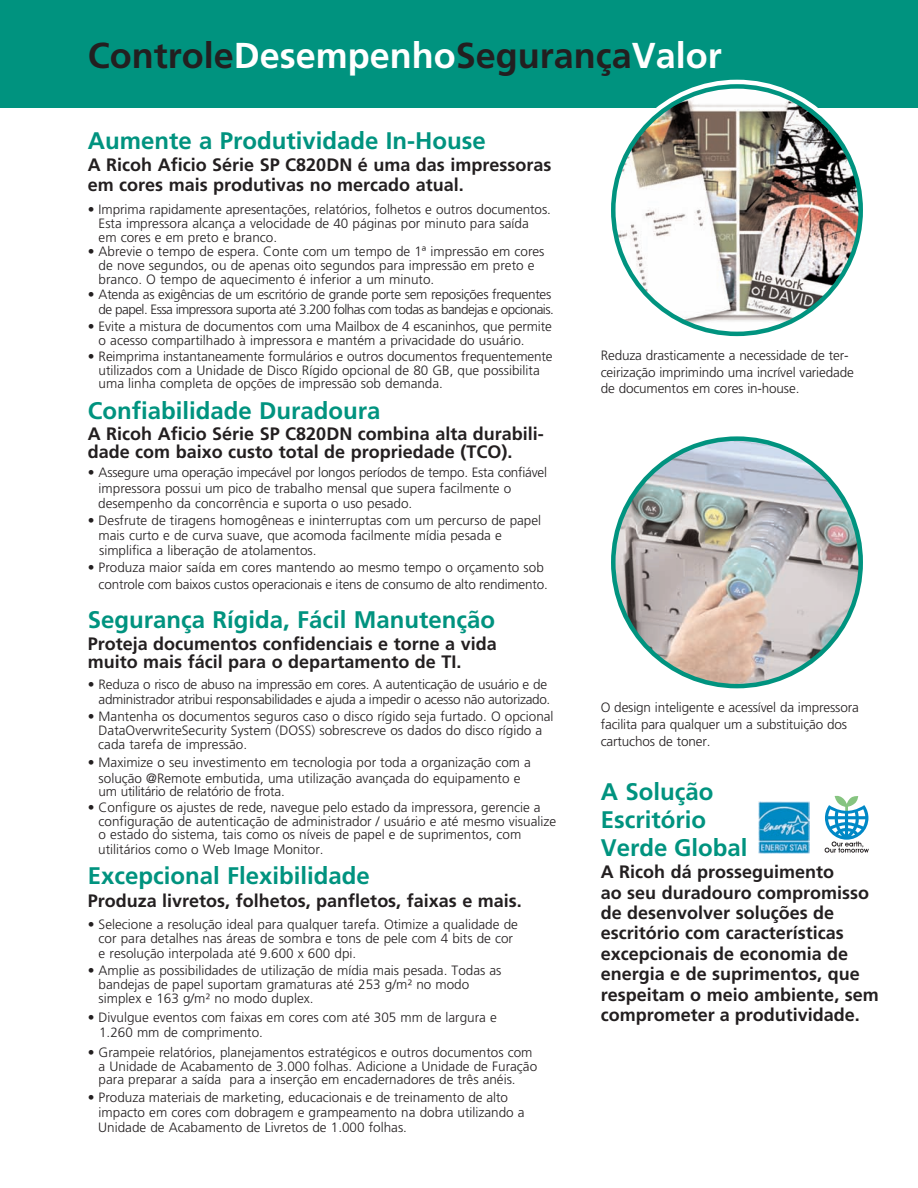
<style>
.page{position:relative;width:918px;height:1188px;background:#fff}
.page>*{position:absolute;margin:0;border:0;box-sizing:border-box;transform-origin:0 0}
.t1{font:700 36px "Frutiger";color:#231f20}
.t2{font:700 24px/27.8px "Frutiger";color:#00937f}
.t3{font:700 18px/20.4px "Frutiger";color:#231f20}
.t4{font:300 13.5px/13.8px "Frutiger";color:#231f20}
.t5{font:300 13.5px/15.3px "Frutiger";letter-spacing:-.02em;color:#231f20;text-align:right}
.s1{color:#fff}
</style>
<div class="page">
<div style="left:0;top:0;width:918px;height:108px;background:#00937f"></div>
<svg style="left:611px;top:436px;width:252px;height:252px"></svg>
<img style="left:611px;top:84px;width:252px;height:252px">
<svg style="left:825px;top:795px;width:44px;height:58px"></svg>
<img style="left:758px;top:801px;width:51px;height:53px">
<h1 class="t1" style="left:88px;top:41px;width:636px">Controle<span class="s1">Desempenho</span>Segurança<span class="s1">Valor</span></h1>
<h2 class="t2" style="left:88px;top:126px;width:400px">Aumente a Produtividade In-House</h2>
<h3 class="t3" style="left:88px;top:155px;width:465px">A Ricoh Aficio Série SP C820DN é uma das impressoras em cores mais produtivas no mercado atual.</h3>
<p class="t4" style="left:99px;top:204px;width:454px;text-indent:-11px">• Imprima rapidamente apresentações, relatórios, folhetos e outros documentos.<br>Esta impressora alcança a velocidade de 40 páginas por minuto para saída<br>em cores e em preto e branco.</p>
<p class="t4" style="left:88px;top:245px;width:458px;text-align:center">• Abrevie o tempo de espera. Conte com um tempo de 1ª impressão em cores de nove segundos, ou de apenas oito segundos para impressão em preto e</p>
<p class="t5" style="left:88px;top:288px;width:468px">• Atenda as exigências de um escritório de grande porte sem reposições frequentes de papel. Essa impressora suporta até 3.200 folhas com todas as bandejas e opcionais.</p>
<p class="t4" style="left:99px;top:321px;width:455px;text-indent:-11px">• Evite a mistura de documentos com uma Mailbox de 4 escaninhos, que permite o acesso compartilhado à impressora e mantém a privacidade do usuário.</p>
<p class="t4" style="left:99px;top:350px;width:456px;text-indent:-11px">• Reimprima instantaneamente formulários e outros documentos frequentemente utilizados com a Unidade de Disco Rígido opcional de 80 GB, que possibilita uma linha completa de opções de impressão sob demanda.</p>
<h2 class="t2" style="left:88px;top:397px;width:294px">Confiabilidade Duradoura</h2>
<h3 class="t3" style="left:88px;top:426px;width:458px;line-height:17.4px">A Ricoh Aficio Série SP C820DN combina alta durabili&shy;dade com baixo custo total de propriedade (TCO).</h3>
<p class="t5" style="left:99px;top:466px;width:450px;text-align:left;text-indent:-11px">• Assegure uma operação impecável por longos períodos de tempo. Esta confiável impressora possui um pico de trabalho mensal que supera facilmente o</p>
<p class="t4" style="left:99px;top:514px;width:444px;line-height:15.3px;text-indent:-11px">• Desfrute de tiragens homogêneas e ininterruptas com um percurso de papel mais curto e de curva suave, que acomoda facilmente mídia pesada e</p>
<p class="t4" style="left:88px;top:560px;width:462px;line-height:16.8px;text-align:right">• Produza maior saída em cores mantendo ao mesmo tempo o orçamento sob controle com baixos custos operacionais e itens de consumo de alto rendimento.</p>
<h2 class="t2" style="left:88px;top:606px;width:409px">Segurança Rígida, Fácil Manutenção</h2>
<h3 class="t3" style="left:88px;top:635px;width:411px;line-height:17.4px">Proteja documentos confidenciais e torne a vida muito mais fácil para o departamento de TI.</h3>
<p class="t5" style="left:88px;top:678px;width:464px">• Reduza o risco de abuso na impressão em cores. A autenticação de usuário e de administrador atribui responsabilidades e ajuda a impedir o acesso não autorizado.</p>
<p class="t4" style="left:88px;top:711px;width:467px;text-align:center">• Mantenha os documentos seguros caso o disco rígido seja furtado. O opcional<br>DataOverwriteSecurity System (DOSS) sobrescreve os dados do disco rígido a</p>
<p class="t4" style="left:88px;top:756px;width:445px;line-height:15.3px;text-align:center">• Maximize o seu investimento em tecnologia por toda a organização com a solução @Remote embutida, uma utilização avançada do equipamento e</p>
<p class="t5" style="left:99px;top:784px;width:188px">um utilitário de relatório de frota.</p>
<p class="t4" style="left:99px;top:801px;width:459px;text-indent:-11px">• Configure os ajustes de rede, navegue pelo estado da impressora, gerencie a configuração de autenticação de administrador / usuário e até mesmo visualize o estado do sistema, tais como os níveis de papel e de suprimentos, com</p>
<h2 class="t2" style="left:88px;top:862px;width:284px">Excepcional Flexibilidade</h2>
<h3 class="t3" style="left:88px;top:890px;width:436px">Produza livretos, folhetos, panfletos, faixas e mais.</h3>
<p class="t4" style="left:88px;top:919px;width:432px;text-align:center">• Selecione a resolução ideal para qualquer tarefa. Otimize a qualidade de cor para detalhes nas áreas de sombra e tons de pele com 4 bits de cor</p>
<p class="t4" style="left:99px;top:947px;width:259px">e resolução interpolada até 9.600 x 600 dpi.</p>
<p class="t4" style="left:99px;top:965px;width:404px;text-indent:-11px">• Amplie as possibilidades de utilização de mídia mais pesada. Todas as bandejas de papel suportam gramaturas até 253 g/m² no modo simplex e 163 g/m² no modo duplex.</p>
<p class="t4" style="left:88px;top:1011px;width:411px">• Divulgue eventos com faixas em cores com até 305 mm de largura e</p>
<p class="t4" style="left:99px;top:1046px;width:440px;text-indent:-11px">• Grampeie relatórios, planejamentos estratégicos e outros documentos com a Unidade de Acabamento de 3.000 folhas. Adicione a Unidade de Furação para preparar a saída para a inserção em encadernadores de três anéis.</p>
<p class="t4" style="left:99px;top:1090px;width:428px;line-height:15.3px;text-indent:-11px">• Produza materiais de marketing, educacionais e de treinamento de alto impacto em cores com dobragem e grampeamento na dobra utilizando a</p>
<p class="t4" style="left:99px;top:273px;width:337px">branco. O tempo de aquecimento é inferior a um minuto.</p>
<p class="t4" style="left:98px;top:497px;width:315px">desempenho da concorrência e suporta o uso pesado.</p>
<p class="t4" style="left:99px;top:544px;width:219px">simplifica a liberação de atolamentos.</p>
<p class="t4" style="left:98px;top:738px;width:150px">cada tarefa de impressão.</p>
<p class="t4" style="left:98px;top:842px;width:227px">utilitários como o Web Image Monitor.</p>
<p class="t4" style="left:99px;top:1026px;width:165px">1.260 mm de comprimento.</p>
<p class="t4" style="left:98px;top:1121px;width:310px">Unidade de Acabamento de Livretos de 1.000 folhas.</p>
<p class="t4" style="left:601px;top:347px;width:255px;line-height:16.5px">Reduza drasticamente a necessidade de ter&shy;ceirização imprimindo uma incrível variedade de documentos em cores in-house.</p>
<p class="t4" style="left:601px;top:700px;width:260px;line-height:16.5px">O design inteligente e acessível da impressora facilita para qualquer um a substituição dos</p>
<p class="t4" style="left:601px;top:735px;width:111px">cartuchos de toner.</p>
<h2 class="t2" style="left:601px;top:778px;width:148px">A Solução<br>Escritório<br>Verde Global</h2>
<h3 class="t3" style="left:601px;top:862px;width:280px">A Ricoh dá prosseguimento<br>ao seu duradouro compromisso de desenvolver soluções de escritório com características excepcionais de economia de energia e de suprimentos, que respeitam o meio ambiente, sem comprometer a produtividade.</h3>
</div>
